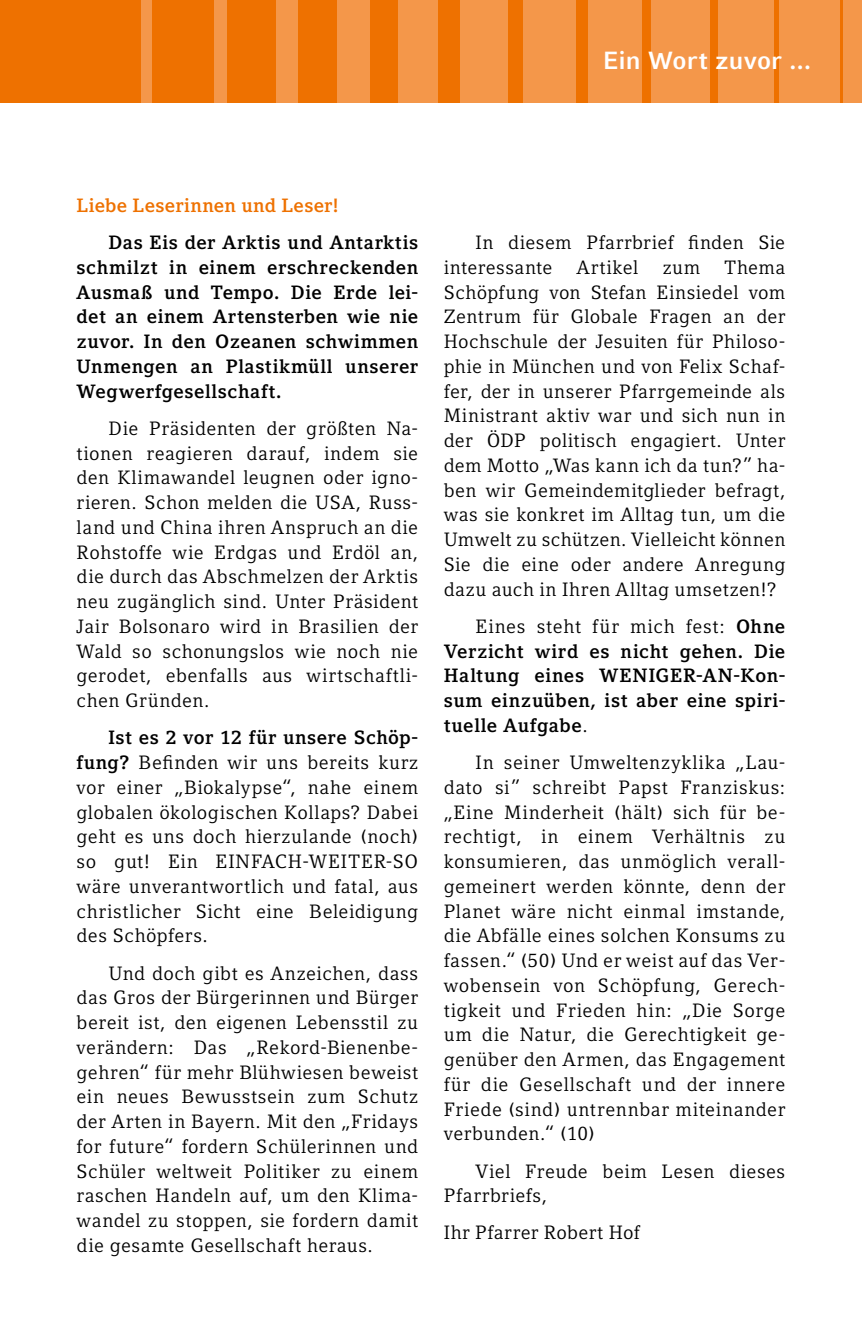
<style>
.page{position:relative;width:862px;height:1340px;background:#fff}
.page>*{position:absolute;margin:0;border:0;box-sizing:border-box;transform-origin:0 0}
.t1{font:700 24.75px "Compatil Fact LT Pro";letter-spacing:.005em;color:#fff}
.t2{font:19.12px/24.8px "Compatil Letter LT Pro";letter-spacing:.025em;color:#000;text-align:justify}
.t3{font:700 19.12px/24.8px "Compatil Letter LT Pro";letter-spacing:.035em;color:#000;text-align:justify}
.t4{font:700 19.12px "Compatil Letter LT Pro";letter-spacing:.015em;color:#ee7100}
.s1{font-weight:700}
.s2{font-weight:400}
</style>
<div class="page">
<div style="left:0;top:0;width:861px;height:102px;background:#f4974a"></div>
<div style="left:0;top:0;width:140px;height:102px;background:#ee7100"></div>
<div style="left:152px;top:0;width:62px;height:102px;background:#ee7100"></div>
<div style="left:227px;top:0;width:49px;height:102px;background:#ee7100"></div>
<div style="left:298px;top:0;width:38px;height:102px;background:#ee7100"></div>
<div style="left:370px;top:0;width:27px;height:102px;background:#ee7100"></div>
<div style="left:438px;top:0;width:21px;height:102px;background:#ee7100"></div>
<div style="left:508px;top:0;width:14px;height:102px;background:#ee7100"></div>
<div style="left:576px;top:0;width:11px;height:102px;background:#ee7100"></div>
<div style="left:641px;top:0;width:9px;height:102px;background:#ee7100"></div>
<div style="left:709px;top:0;width:8px;height:102px;background:#ee7100"></div>
<hr style="left:839px;top:0;width:3px;height:102px;background:#ee7100">
<svg style="left:774px;top:0;width:3px;height:102px"></svg>
<p class="t1" style="left:602px;top:46px;width:209px">Ein Wort zuvor ...</p>
<p class="t4" style="left:77px;top:194px;width:264px">Liebe Leserinnen und Leser!</p>
<p class="t3" style="left:77px;top:230px;width:343px;text-indent:32px">Das Eis der Arktis und Antarktis schmilzt in einem erschreckenden Ausmaß und Tempo. Die Erde lei&shy;det an einem Artensterben wie nie zuvor. In den Ozeanen schwimmen Unmengen an Plastikmüll unserer Wegwerfgesellschaft.</p>
<p class="t2" style="left:77px;top:416px;width:343px;text-indent:32px">Die Präsidenten der größten Na&shy;tionen reagieren darauf, indem sie den Klimawandel leugnen oder igno&shy;rieren. Schon melden die USA, Russ&shy;land und China ihren Anspruch an die Rohstoffe wie Erdgas und Erdöl an, die durch das Abschmelzen der Arktis neu zugänglich sind. Unter Präsident Jair Bolsonaro wird in Brasilien der Wald so schonungslos wie noch nie gerodet, ebenfalls aus wirtschaftli&shy;chen Gründen.</p>
<p class="t2" style="left:76px;top:725px;width:343px;text-indent:32px"><span class="s1">Ist es 2 vor 12 für unsere Schöp&shy;fung?</span> Befinden wir uns bereits kurz vor einer „Biokalypse“, nahe einem globalen ökologischen Kollaps? Dabei geht es uns doch hierzulande (noch) so gut! Ein EINFACH-WEITER-SO wäre unverantwortlich und fatal, aus christlicher Sicht eine Beleidigung des Schöpfers.</p>
<p class="t2" style="left:76px;top:960px;width:343px;text-indent:32px">Und doch gibt es Anzeichen, dass das Gros der Bürgerinnen und Bürger bereit ist, den eigenen Lebensstil zu verändern: Das „Rekord-Bienenbe&shy;gehren“ für mehr Blühwiesen beweist ein neues Bewusstsein zum Schutz der Arten in Bayern. Mit den „Fridays for future“ fordern Schülerinnen und Schüler weltweit Politiker zu einem raschen Handeln auf, um den Klima&shy;wandel zu stoppen, sie fordern damit die gesamte Gesellschaft heraus.</p>
<p class="t2" style="left:443px;top:230px;width:343px;text-indent:32px">In diesem Pfarrbrief finden Sie interessante</p>
<p class="t2" style="left:443px;top:255px;width:343px;text-indent:281px">Thema Schöpfung von Stefan Einsiedel vom Zentrum für Globale Fragen an der Hochschule der Jesuiten für Philoso&shy;phie in München und von Felix Schaf&shy;fer, der in unserer Pfarrgemeinde als Ministrant aktiv war und sich nun in der ÖDP politisch engagiert. Unter dem Motto „Was kann ich da tun?” ha&shy;ben wir Gemeindemitglieder befragt, was sie konkret im Alltag tun, um die Umwelt zu schützen. Vielleicht können Sie die eine oder andere Anregung dazu auch in Ihren Alltag umsetzen!?</p>
<p class="t3" style="left:443px;top:614px;width:343px;text-indent:32px"><span class="s2">Eines steht für mich fest:</span> Ohne Verzicht wird es nicht gehen. Die Haltung eines WENIGER-AN-Kon&shy;sum einzuüben, ist aber eine spiri&shy;tuelle Aufgabe<span class="s2">.</span></p>
<p class="t2" style="left:443px;top:750px;width:343px;text-indent:32px">In seiner Umweltenzyklika „Lau&shy;dato si” schreibt Papst Franziskus: „Eine Minderheit (hält) sich für be&shy;rechtigt, in einem Verhältnis zu konsumieren, das unmöglich verall&shy;gemeinert werden könnte, denn der Planet wäre nicht einmal imstande, die Abfälle eines solchen Konsums zu fassen.“ (50) Und er weist auf das Ver&shy;wobensein von Schöpfung, Gerech&shy;tigkeit und Frieden hin: „Die Sorge um die Natur, die Gerechtigkeit ge&shy;genüber den Armen, das Engagement für die Gesellschaft und der innere Friede (sind) untrennbar miteinander verbunden.“ (10)</p>
<p class="t2" style="left:443px;top:1158px;width:343px;text-indent:32px">Viel Freude beim Lesen dieses<br>Pfarrbriefs,</p>
<p class="t2" style="left:443px;top:1220px;width:197px">Ihr Pfarrer Robert Hof</p>
<p class="t2" style="left:576px;top:255px;width:63px">Artikel</p>
<p class="t2" style="left:662px;top:255px;width:39px">zum</p>
</div>
